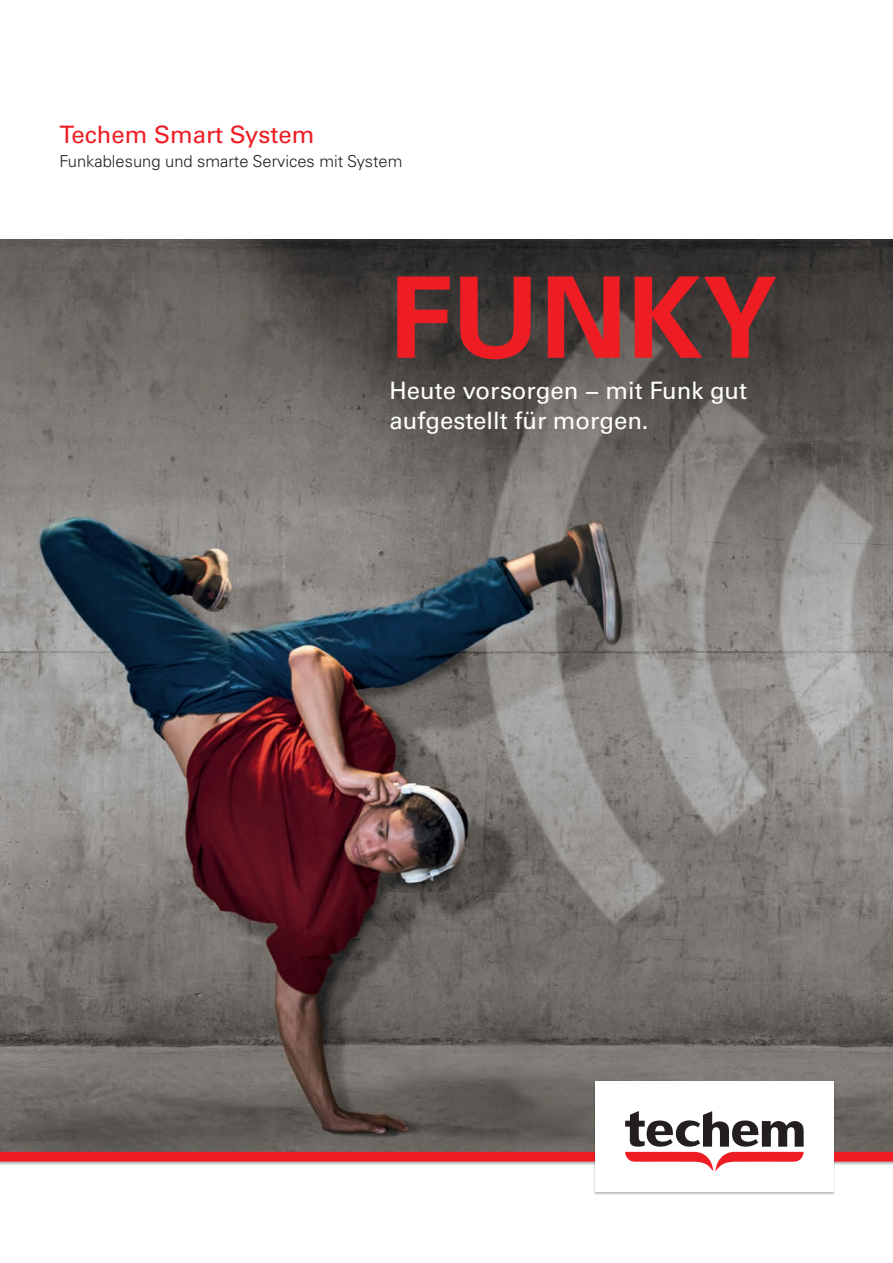
<style>
.page{position:relative;width:893px;height:1263px;background:#fff}
.page>*{position:absolute;margin:0;border:0;box-sizing:border-box;transform-origin:0 0}
.t1{font:700 112.5px "Univers LT Pro 65";color:#ee1d23}
.t2{font:24px/30px "Univers LT Pro 55 Roman";color:#fff}
.t3{font:24px "Univers LT Pro 55 Roman";color:#ee1d23}
.t4{font:300 16.5px "Univers LT Pro 45";color:#231f20}
</style>
<div class="page">
<img style="left:0;top:239px;width:893px;height:842px">
<div style="left:0;top:1081px;width:893px;height:114px;background:#231f20;opacity:.3"></div>
<div style="left:593px;top:1081px;width:242px;height:114px;background:#231f20;opacity:.3"></div>
<div style="left:595px;top:1081px;width:238px;height:110px;background:#fff"></div>
<svg style="left:0;top:1111px;width:893px;height:60px"></svg>
<p class="t3" style="left:60px;top:120px;width:256px">Techem Smart System</p>
<p class="t4" style="left:60px;top:151px;width:344px">Funkablesung und smarte Services mit System</p>
<p class="t1" style="left:390px;top:251px;width:389px">FUNKY</p>
<p class="t2" style="left:390px;top:376px;width:359px">Heute vorsorgen − mit Funk gut aufgestellt für morgen.</p>
</div>
